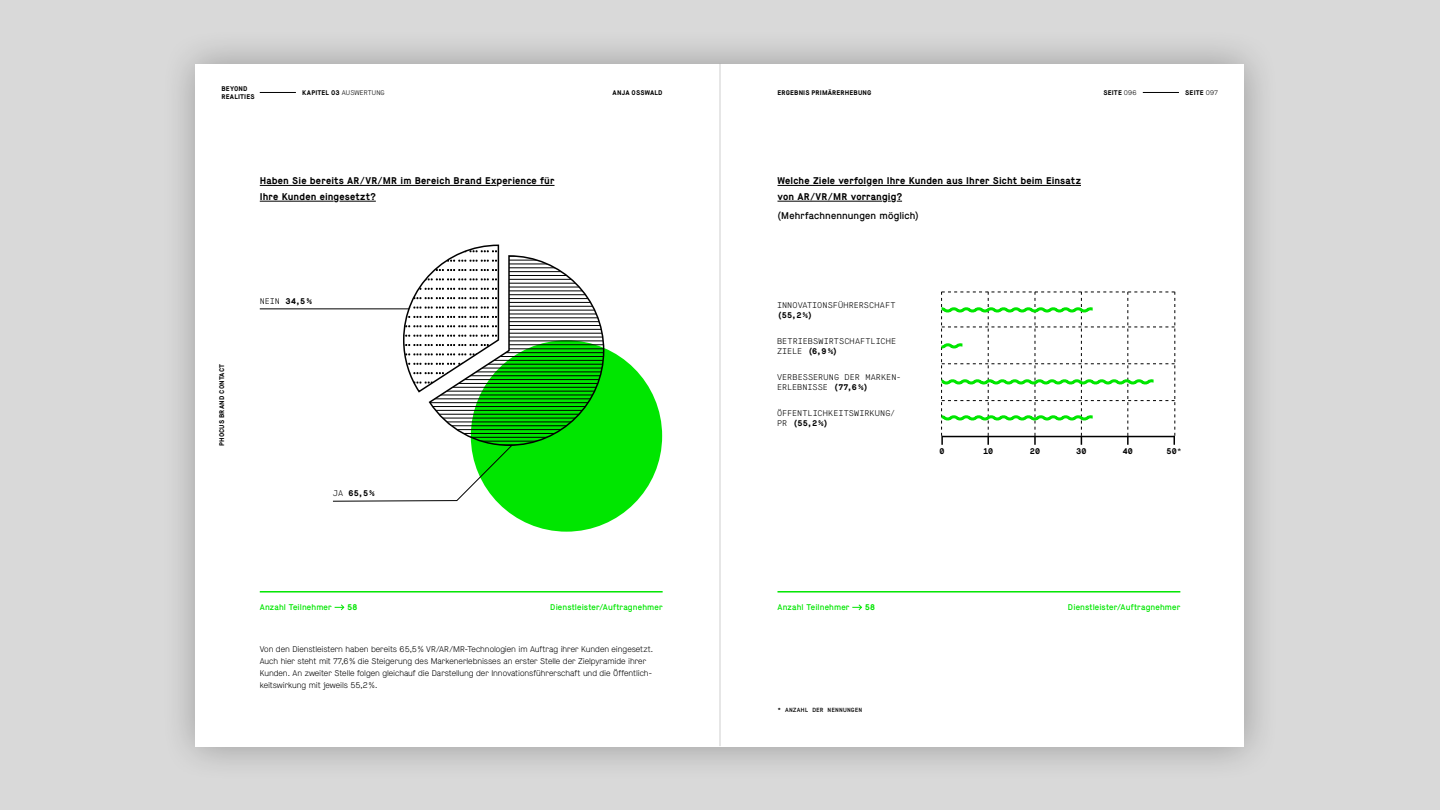
<style>
.page{position:relative;width:1440px;height:810px;background:#d9d9d9}
.page>*{position:absolute;margin:0;border:0;box-sizing:border-box;transform-origin:0 0}
.t1{font:700 9.75px/15.8px "Maison";letter-spacing:.01em;color:#000}
.t2{font:9.75px "Maison";letter-spacing:.015em;color:#000}
.t3{font:300 8.25px/12px "Maison";letter-spacing:-.005em;color:#000}
.t4{font:300 8.25px/10.5px "Maison Mono";letter-spacing:.01em;color:#000}
.t5{font:8.25px "Maison";letter-spacing:.015em;color:#00e600}
.t6{font:700 8.25px "Maison Mono";letter-spacing:.02em;color:#000}
.t7{font:700 8.25px "Maison";color:#00e600}
.t8{font:700 6.75px/7.5px "Maison";letter-spacing:.02em;color:#000}
.t9{font:300 6.75px "Maison";letter-spacing:.02em;color:#000}
.t10{font:6px "Maison Mono";letter-spacing:.025em;color:#000}
.s1{font-weight:700}
.s2{font-weight:300}
</style>
<div class="page">
<div style="left:160px;top:28px;width:1120px;height:754px;background:#000;opacity:.3"></div>
<div style="left:196px;top:64px;width:1048px;height:682px;background:#fff"></div>
<hr style="left:720px;top:64px;width:1px;height:682px;background:#000">
<div style="left:471px;top:340px;width:191px;height:192px;background:#00e600;border-radius:50%"></div>
<hr style="left:260px;top:308px;width:149px;height:1px;background:#000">
<hr style="left:260px;top:92px;width:36px;height:1px;background:#000">
<hr style="left:1143px;top:92px;width:36px;height:1px;background:#000">
<hr style="left:777px;top:185px;width:89px;height:1px;background:#000">
<hr style="left:872px;top:185px;width:209px;height:1px;background:#000">
<hr style="left:777px;top:201px;width:105px;height:1px;background:#000">
<hr style="left:260px;top:185px;width:237px;height:1px;background:#000">
<hr style="left:502px;top:185px;width:53px;height:1px;background:#000">
<hr style="left:260px;top:201px;width:74px;height:1px;background:#000">
<hr style="left:340px;top:201px;width:36px;height:1px;background:#000">
<svg style="left:332px;top:244px;width:273px;height:258px"></svg>
<svg style="left:335px;top:604px;width:10px;height:7px"></svg>
<hr style="left:260px;top:591px;width:403px;height:2px;background:#00e600">
<svg style="left:852px;top:604px;width:10px;height:7px"></svg>
<hr style="left:777px;top:591px;width:403px;height:2px;background:#00e600">
<svg style="left:941px;top:292px;width:235px;height:153px"></svg>
<p class="t8" style="left:221px;top:85px;width:35px">BEYOND<br>REALITIES</p>
<p class="t9" style="left:302px;top:89px;width:84px"><span class="s1">KAPITEL 03</span> AUSWERTUNG</p>
<p class="t8" style="left:613px;top:89px;width:52px">ANJA OSSWALD</p>
<p class="t8" style="left:777px;top:89px;width:96px">ERGEBNIS PRIMÄRERHEBUNG</p>
<p class="t8" style="left:1103px;top:89px;width:35px">SEITE <span class="s2">096</span></p>
<p class="t8" style="left:1185px;top:89px;width:34px">SEITE <span class="s2">097</span></p>
<p class="t8" style="left:218px;top:446px;width:84px;rotate:-90deg">PHOCUS BRAND CONTACT</p>
<p class="t1" style="left:260px;top:173px;width:296px">Haben Sie bereits AR/VR/MR im Bereich Brand Experience für<br>Ihre Kunden eingesetzt?</p>
<p class="t1" style="left:777px;top:173px;width:305px">Welche Ziele verfolgen Ihre Kunden aus Ihrer Sicht beim Einsatz von AR/VR/MR vorrangig?</p>
<p class="t2" style="left:777px;top:210px;width:143px">(Mehrfachnennungen möglich)</p>
<p class="t6" style="left:260px;top:296px;width:54px"><span class="s2">NEIN</span> 34,5 %</p>
<p class="t4" style="left:777px;top:300px;width:120px">INNOVATIONSFÜHRERSCHAFT</p>
<p class="t6" style="left:777px;top:310px;width:37px">(55,2 %)</p>
<p class="t4" style="left:777px;top:336px;width:121px">BETRIEBSWIRTSCHAFTLICHE<br>ZIELE <span class="s1">(6,9 %)</span></p>
<p class="t4" style="left:777px;top:372px;width:126px">VERBESSERUNG DER MARKEN-<br>ERLEBNISSE <span class="s1">(77,6 %)</span></p>
<p class="t4" style="left:777px;top:408px;width:120px">ÖFFENTLICHKEITSWIRKUNG/<br>PR <span class="s1">(55,2 %)</span></p>
<p class="t6" style="left:333px;top:488px;width:43px"><span class="s2">JA</span> 65,5 %</p>
<p class="t6" style="left:940px;top:446px;width:7px">0</p>
<p class="t6" style="left:983px;top:446px;width:12px">10</p>
<p class="t6" style="left:1030px;top:446px;width:12px">20</p>
<p class="t6" style="left:1076px;top:446px;width:12px">30</p>
<p class="t6" style="left:1123px;top:446px;width:12px">40</p>
<p class="t6" style="left:1167px;top:446px;width:17px">50<span class="s2">*</span></p>
<p class="t5" style="left:260px;top:602px;width:74px">Anzahl Teilnehmer</p>
<p class="t7" style="left:347px;top:602px;width:12px">58</p>
<p class="t5" style="left:550px;top:602px;width:114px">Dienstleister/Auftragnehmer</p>
<p class="t3" style="left:260px;top:643px;width:395px">Von den Dienstleistern haben bereits 65,5% VR/AR/MR-Technologien im Auftrag ihrer Kunden eingesetzt.<br>Auch hier steht mit 77,6% die Steigerung des Markenerlebnisses an erster Stelle der Zielpyramide ihrer Kunden. An zweiter Stelle folgen gleichauf die Darstellung der Innovationsführerschaft und die Öffentlich&shy;keitswirkung mit jeweils 55,2%.</p>
<p class="t5" style="left:777px;top:602px;width:74px">Anzahl Teilnehmer</p>
<p class="t7" style="left:865px;top:602px;width:12px">58</p>
<p class="t5" style="left:1068px;top:602px;width:114px">Dienstleister/Auftragnehmer</p>
<p class="t10" style="left:777px;top:706px;width:86px">* ANZAHL DER NENNUNGEN</p>
</div>
